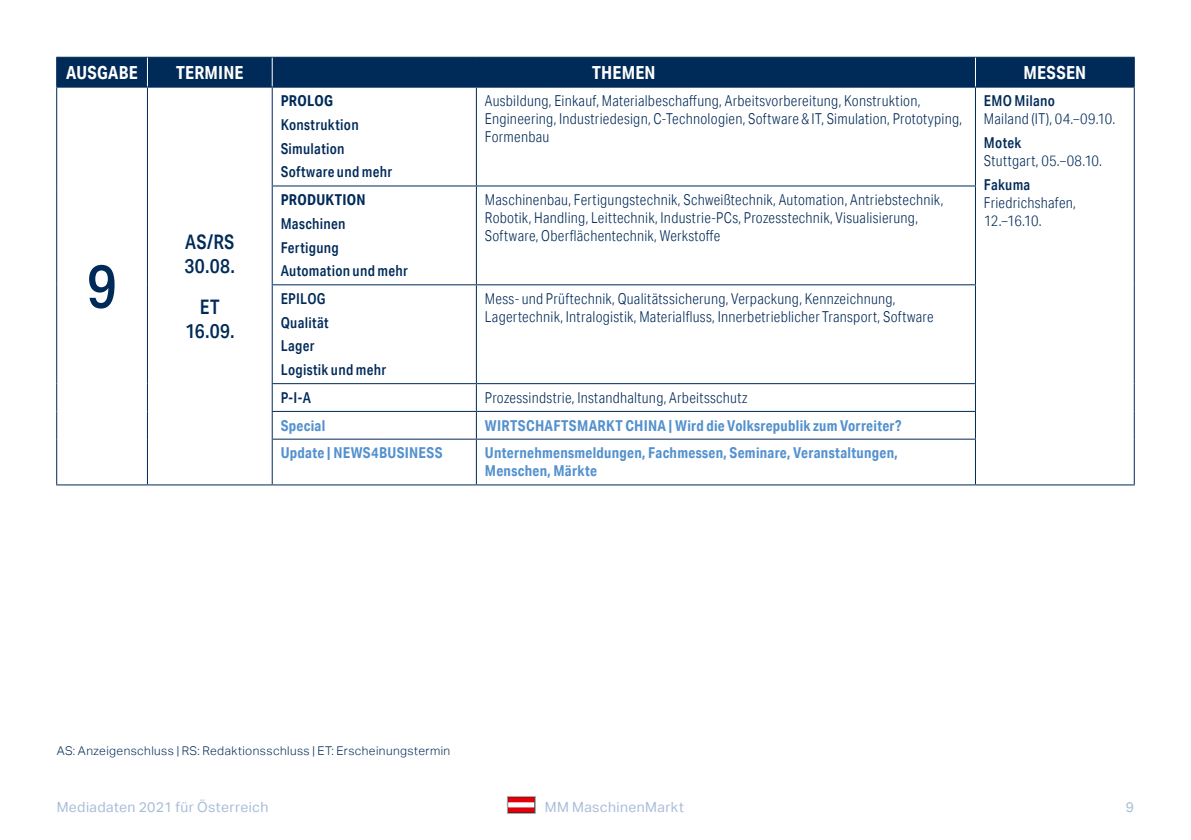
<style>
.page{position:relative;width:1191px;height:840px;background:#fff}
.page>*{position:absolute;margin:0;border:0;box-sizing:border-box;transform-origin:0 0}
.t1{font:500 60px "Aktiv Grotesk Cd";color:#002a58}
.t2{font:500 20px/24px "Aktiv Grotesk Cd";letter-spacing:.015em;color:#002a58}
.t3{font:700 18px "Aktiv Grotesk Cd";letter-spacing:.015em;color:#fff}
.t4{font:300 15px/18px "Aktiv Grotesk Cd";letter-spacing:.015em;color:#002a58}
.t5{font:700 15px/18px "Aktiv Grotesk Cd";letter-spacing:.02em;color:#5491ce}
.t6{font:500 15px/23.6px "Aktiv Grotesk Cd";letter-spacing:.02em;color:#002a58}
.t7{font:700 15px "Aktiv Grotesk Cd";letter-spacing:.015em;color:#002a58}
.t8{font:14px "Aktiv Grotesk";letter-spacing:.03em;color:#a8bcd9}
.t9{font:300 12px "Aktiv Grotesk";letter-spacing:.035em;color:#002a58}
</style>
<div class="page">
<svg style="left:509px;top:801px;width:24px;height:2px"></svg>
<svg style="left:507px;top:796px;width:28px;height:5px"></svg>
<div style="left:507px;top:807px;width:28px;height:5px;background:#e3000b"></div>
<div style="left:507px;top:795px;width:28px;height:18px;border:1px solid #b1b2b3"></div>
<svg style="left:57px;top:88px;width:918px;height:396px"></svg>
<div style="left:56px;top:57px;width:1078px;height:30px;background:#002a58"></div>
<hr style="left:56px;top:87px;width:91px;height:1px;background:#002a58">
<hr style="left:56px;top:88px;width:1px;height:98px;background:#002a58">
<hr style="left:147px;top:87px;width:125px;height:1px;background:#002a58">
<hr style="left:147px;top:88px;width:1px;height:98px;background:#002a58">
<hr style="left:56px;top:186px;width:1px;height:99px;background:#002a58">
<hr style="left:147px;top:186px;width:1px;height:99px;background:#002a58">
<hr style="left:56px;top:285px;width:1px;height:98px;background:#002a58">
<hr style="left:147px;top:285px;width:1px;height:98px;background:#002a58">
<svg style="left:56px;top:383px;width:1px;height:56px"></svg>
<svg style="left:147px;top:383px;width:1px;height:56px"></svg>
<hr style="left:56px;top:439px;width:1px;height:45px;background:#002a58">
<hr style="left:147px;top:439px;width:1px;height:45px;background:#002a58">
<hr style="left:56px;top:484px;width:91px;height:1px;background:#002a58">
<hr style="left:147px;top:484px;width:125px;height:1px;background:#002a58">
<hr style="left:975px;top:87px;width:159px;height:1px;background:#002a58">
<hr style="left:1133px;top:88px;width:1px;height:98px;background:#002a58">
<hr style="left:1133px;top:186px;width:1px;height:99px;background:#002a58">
<hr style="left:1133px;top:285px;width:1px;height:98px;background:#002a58">
<svg style="left:1133px;top:383px;width:1px;height:56px"></svg>
<hr style="left:1133px;top:439px;width:1px;height:45px;background:#002a58">
<hr style="left:975px;top:484px;width:159px;height:1px;background:#002a58">
<hr style="left:272px;top:87px;width:204px;height:1px;background:#002a58">
<hr style="left:272px;top:88px;width:1px;height:97px;background:#002a58">
<hr style="left:476px;top:87px;width:499px;height:1px;background:#002a58">
<hr style="left:476px;top:88px;width:1px;height:97px;background:#002a58">
<hr style="left:975px;top:88px;width:1px;height:97px;background:#002a58">
<hr style="left:272px;top:185px;width:204px;height:1px;background:#002a58">
<hr style="left:272px;top:186px;width:1px;height:98px;background:#002a58">
<hr style="left:476px;top:185px;width:500px;height:1px;background:#002a58">
<hr style="left:476px;top:186px;width:1px;height:98px;background:#002a58">
<hr style="left:975px;top:186px;width:1px;height:98px;background:#002a58">
<hr style="left:272px;top:284px;width:204px;height:1px;background:#002a58">
<hr style="left:272px;top:285px;width:1px;height:98px;background:#002a58">
<hr style="left:476px;top:284px;width:500px;height:1px;background:#002a58">
<hr style="left:476px;top:285px;width:1px;height:98px;background:#002a58">
<hr style="left:975px;top:285px;width:1px;height:98px;background:#002a58">
<hr style="left:272px;top:383px;width:204px;height:1px;background:#002a58">
<hr style="left:476px;top:383px;width:500px;height:1px;background:#002a58">
<hr style="left:272px;top:410px;width:204px;height:1px;background:#002a58">
<svg style="left:272px;top:384px;width:1px;height:54px"></svg>
<hr style="left:476px;top:410px;width:500px;height:1px;background:#002a58">
<svg style="left:476px;top:384px;width:1px;height:54px"></svg>
<svg style="left:975px;top:384px;width:1px;height:54px"></svg>
<hr style="left:272px;top:438px;width:204px;height:1px;background:#002a58">
<hr style="left:272px;top:439px;width:1px;height:45px;background:#002a58">
<hr style="left:476px;top:438px;width:500px;height:1px;background:#002a58">
<hr style="left:476px;top:439px;width:1px;height:45px;background:#002a58">
<hr style="left:975px;top:439px;width:1px;height:45px;background:#002a58">
<hr style="left:272px;top:484px;width:204px;height:1px;background:#002a58">
<hr style="left:476px;top:484px;width:499px;height:1px;background:#002a58">
<p class="t3" style="left:66px;top:61px;width:73px">AUSGABE</p>
<p class="t3" style="left:176px;top:61px;width:69px">TERMINE</p>
<p class="t3" style="left:592px;top:61px;width:65px">THEMEN</p>
<p class="t3" style="left:1023px;top:61px;width:64px">MESSEN</p>
<h1 class="t1" style="left:87px;top:250px;width:31px">9</h1>
<h2 class="t2" style="left:185px;top:229px;width:52px">AS/RS<br>30.08.</h2>
<h2 class="t2" style="left:185px;top:294px;width:51px;text-align:center">ET<br>16.09.</h2>
<p class="t7" style="left:281px;top:92px;width:54px">PROLOG</p>
<p class="t6" style="left:281px;top:113px;width:113px">Konstruktion<br>Simulation<br>Software und mehr</p>
<p class="t7" style="left:281px;top:190px;width:86px">PRODUKTION</p>
<p class="t6" style="left:281px;top:211px;width:129px">Maschinen<br>Fertigung<br>Automation und mehr</p>
<p class="t4" style="left:485px;top:92px;width:479px">Ausbildung, Einkauf, Materialbeschaffung, Arbeitsvorbereitung, Konstruktion,<br>Engineering, Industriedesign, C-Technologien, Software &amp; IT, Simulation, Prototyping,<br>Formenbau</p>
<p class="t6" style="left:984px;top:89px;width:72px">EMO Milano</p>
<p class="t4" style="left:984px;top:110px;width:133px">Mailand (IT), 04.–09.10.</p>
<p class="t6" style="left:984px;top:131px;width:39px">Motek</p>
<p class="t4" style="left:984px;top:152px;width:120px">Stuttgart, 05.–08.10.</p>
<p class="t6" style="left:984px;top:172px;width:48px">Fakuma</p>
<p class="t4" style="left:984px;top:193px;width:94px">Friedrichshafen,<br>12.–16.10.</p>
<p class="t4" style="left:485px;top:191px;width:460px">Maschinenbau, Fertigungstechnik, Schweißtechnik, Automation, Antriebstechnik,<br>Robotik, Handling, Leittechnik, Industrie-PCs, Prozesstechnik, Visualisierung,<br>Software, Oberflächentechnik, Werkstoffe</p>
<p class="t6" style="left:281px;top:286px;width:107px">EPILOG<br>Qualität<br>Lager<br>Logistik und mehr</p>
<p class="t4" style="left:485px;top:289px;width:450px">Mess- und Prüftechnik, Qualitätssicherung, Verpackung, Kennzeichnung,<br>Lagertechnik, Intralogistik, Materialfluss, Innerbetrieblicher Transport, Software</p>
<p class="t6" style="left:281px;top:385px;width:32px">P-I-A</p>
<p class="t4" style="left:485px;top:388px;width:264px">Prozessindstrie, Instandhaltung, Arbeitsschutz</p>
<p class="t5" style="left:281px;top:416px;width:46px">Special</p>
<p class="t5" style="left:485px;top:416px;width:418px">WIRTSCHAFTSMARKT CHINA | Wird die Volksrepublik zum Vorreiter?</p>
<p class="t5" style="left:281px;top:443px;width:163px">Update | NEWS4BUSINESS</p>
<p class="t5" style="left:485px;top:443px;width:414px">Unternehmensmeldungen, Fachmessen, Seminare, Veranstaltungen,<br>Menschen, Märkte</p>
<p class="t9" style="left:57px;top:743px;width:395px">AS: Anzeigenschluss | RS: Redaktionsschluss | ET: Erscheinungstermin</p>
<p class="t8" style="left:57px;top:798px;width:213px">Mediadaten 2021 für Österreich</p>
<p class="t8" style="left:545px;top:798px;width:140px">MM MaschinenMarkt</p>
<p class="t8" style="left:1126px;top:798px;width:10px">9</p>
</div>
